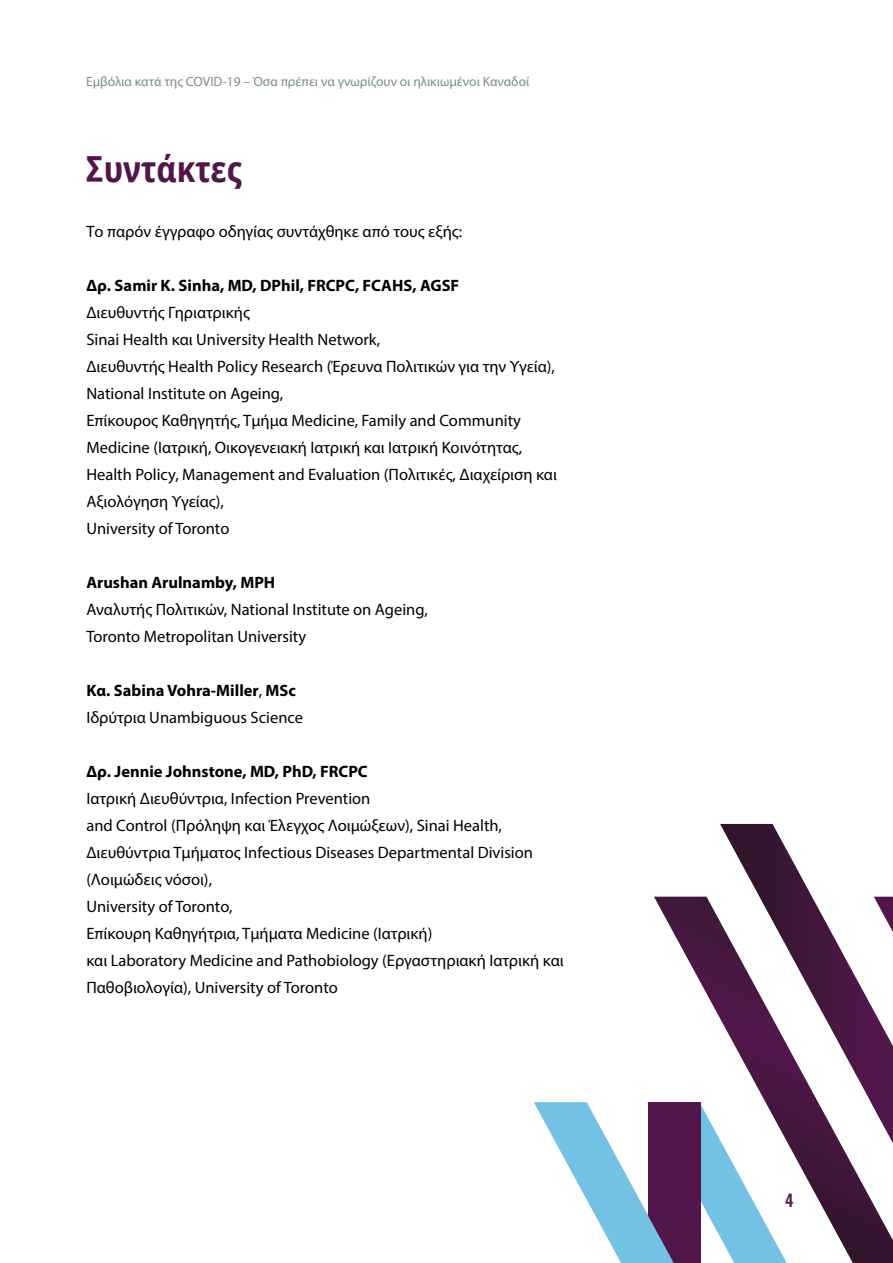
<style>
.page{position:relative;width:893px;height:1263px;background:#fff}
.page>*{position:absolute;margin:0;border:0;box-sizing:border-box;transform-origin:0 0}
.t1{font:700 condensed 36px "Noto Sans";color:#51164a}
.t2{font:16.5px/27px "Myriad Pro";color:#000}
.t3{font:700 16.5px "Myriad Pro";color:#000}
.t4{font:500 16.5px "Oswald";color:#51164a}
.t5{font:13.5px "Myriad Pro";color:#798c92}
.s1{font-weight:700}
</style>
<div class="page">
<svg style="left:534px;top:1102px;width:120px;height:161px"></svg>
<svg style="left:654px;top:897px;width:239px;height:366px"></svg>
<svg style="left:720px;top:824px;width:173px;height:319px"></svg>
<p class="t5" style="left:86px;top:73px;width:445px">Εμβόλια κατά της COVID-19 – Όσα πρέπει να γνωρίζουν οι ηλικιωμένοι Καναδοί</p>
<h1 class="t1" style="left:86px;top:143px;width:158px">Συντάκτες</h1>
<p class="t2" style="left:86px;top:218px;width:377px">Το παρόν έγγραφο οδηγίας συντάχθηκε από τους εξής:</p>
<p class="t3" style="left:86px;top:275px;width:374px">Δρ. Samir K. Sinha, MD, DPhil, FRCPC, FCAHS, AGSF</p>
<p class="t2" style="left:86px;top:299px;width:472px">Διευθυντής Γηριατρικής<br>Sinai Health και University Health Network,<br>Διευθυντής Health Policy Research (Έρευνα Πολιτικών για την Υγεία), National Institute on Ageing,<br>Επίκουρος Καθηγητής, Τμήμα Medicine, Family and Community Medicine (Ιατρική, Οικογενειακή Ιατρική και Ιατρική Κοινότητας, Health Policy, Management and Evaluation (Πολιτικές, Διαχείριση και Αξιολόγηση Υγείας),<br>University of Toronto</p>
<p class="t3" style="left:86px;top:572px;width:190px">Arushan Arulnamby, MPH</p>
<p class="t2" style="left:86px;top:596px;width:343px">Αναλυτής Πολιτικών, National Institute on Ageing,<br>Toronto Metropolitan University</p>
<p class="t2" style="left:86px;top:677px;width:218px"><span class="s1">Κα. Sabina Vohra-Miller</span>, <span class="s1">MSc<br></span>Ιδρύτρια Unambiguous Science</p>
<p class="t3" style="left:86px;top:761px;width:283px">Δρ. Jennie Johnstone, MD, PhD, FRCPC</p>
<p class="t2" style="left:86px;top:785px;width:479px">Ιατρική Διευθύντρια, Infection Prevention<br>and Control (Πρόληψη και Έλεγχος Λοιμώξεων), Sinai Health, Διευθύντρια Τμήματος Infectious Diseases Departmental Division (Λοιμώδεις νόσοι),<br>University of Toronto,<br>Επίκουρη Καθηγήτρια, Τμήματα Medicine (Ιατρική)<br>και Laboratory Medicine and Pathobiology (Εργαστηριακή Ιατρική και Παθοβιολογία), University of Toronto</p>
<p class="t4" style="left:785px;top:1192px;width:10px">4</p>
</div>
